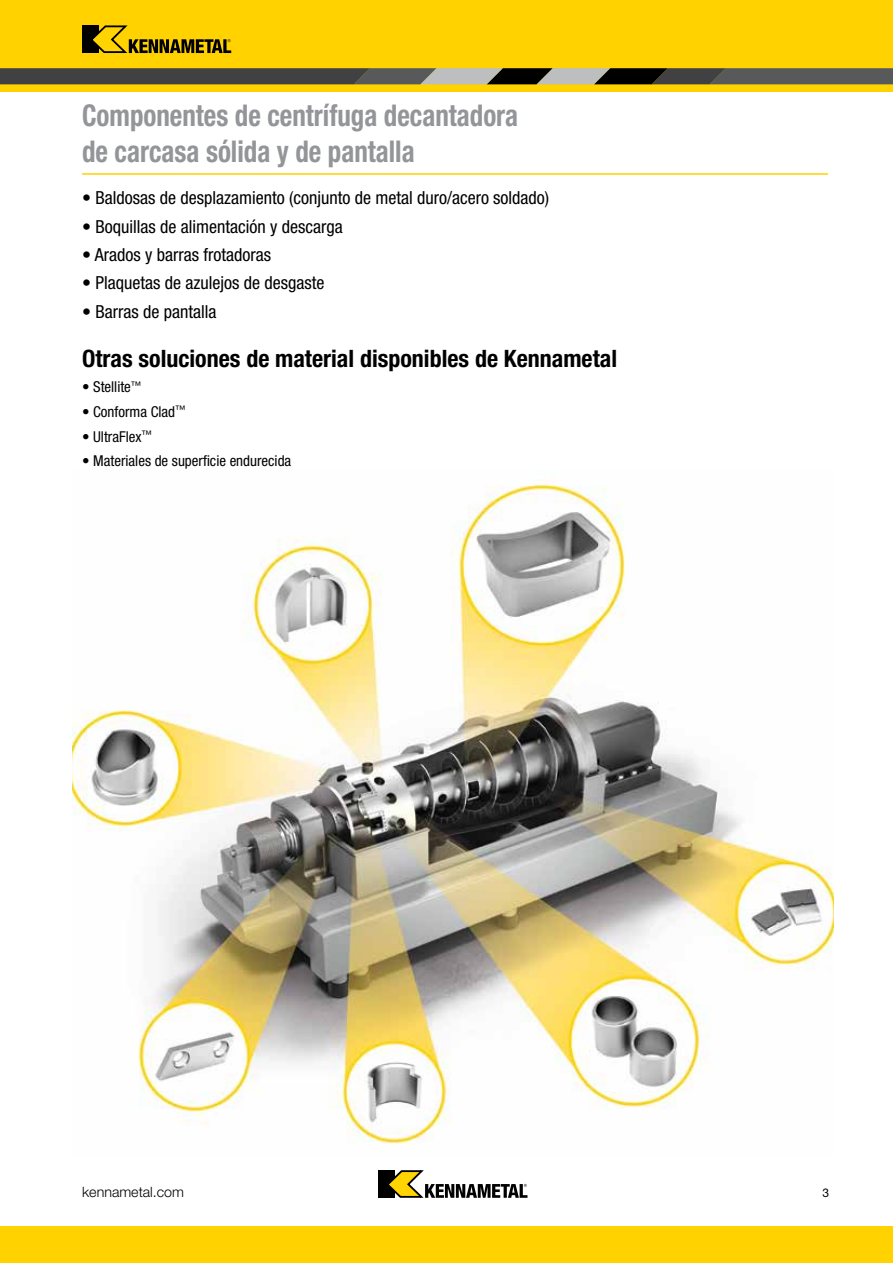
<style>
.page{position:relative;width:893px;height:1263px;background:#fff}
.page>*{position:absolute;margin:0;border:0;box-sizing:border-box;transform-origin:0 0}
.t1{font:700 condensed 30px/36px "Helvetica Neue LT Std";color:#939598;scale:.9 1}
.t2{font:700 condensed 24px "Helvetica Neue LT Std";color:#000}
.t3{font:condensed 18px "Helvetica Neue LT Std";color:#000}
.t4{font:condensed 15px "Helvetica Neue LT Std";color:#000}
.t5{font:300 14.25px "Helvetica Neue LT Std";color:#000}
.t6{font:12px "Helvetica Neue LT Std";color:#000}
</style>
<div class="page">
<div style="left:0;top:0;width:893px;height:92px;background:#ffd200"></div>
<div style="left:0;top:1226px;width:893px;height:37px;background:#ffd200"></div>
<div style="left:82px;top:26px;width:17px;height:27px;background:#000"></div>
<svg style="left:89px;top:25px;width:142px;height:28px"></svg>
<div style="left:378px;top:1170px;width:17px;height:28px;background:#000"></div>
<svg style="left:389px;top:1170px;width:138px;height:28px"></svg>
<svg style="left:0;top:68px;width:893px;height:16px;background:#535251"></svg>
<img style="left:73px;top:483px;width:761px;height:661px">
<hr style="left:82px;top:173px;width:746px;height:2px;background:#ffd200">
<h1 class="t1" style="left:82px;top:97px;width:486px">Componentes de centrífuga decantadora de carcasa sólida y de pantalla</h1>
<p class="t3" style="left:82px;top:188px;width:469px">• Baldosas de desplazamiento (conjunto de metal duro/acero soldado)</p>
<p class="t3" style="left:82px;top:216px;width:262px">• Boquillas de alimentación y descarga</p>
<p class="t3" style="left:82px;top:244px;width:190px">• Arados y barras frotadoras</p>
<p class="t3" style="left:82px;top:273px;width:244px">• Plaquetas de azulejos de desgaste</p>
<p class="t3" style="left:82px;top:301px;width:136px">• Barras de pantalla</p>
<h2 class="t2" style="left:82px;top:344px;width:537px">Otras soluciones de material disponibles de Kennametal</h2>
<p class="t4" style="left:82px;top:378px;width:61px">• Stellite<sup>™</sup></p>
<p class="t4" style="left:82px;top:403px;width:105px">• Conforma Clad<sup>™</sup></p>
<p class="t4" style="left:82px;top:428px;width:71px">• UltraFlex<sup>™</sup></p>
<p class="t4" style="left:82px;top:452px;width:211px">• Materiales de superficie endurecida</p>
<p class="t5" style="left:82px;top:1183px;width:103px">kennametal.com</p>
<p class="t6" style="left:822px;top:1185px;width:8px">3</p>
</div>
